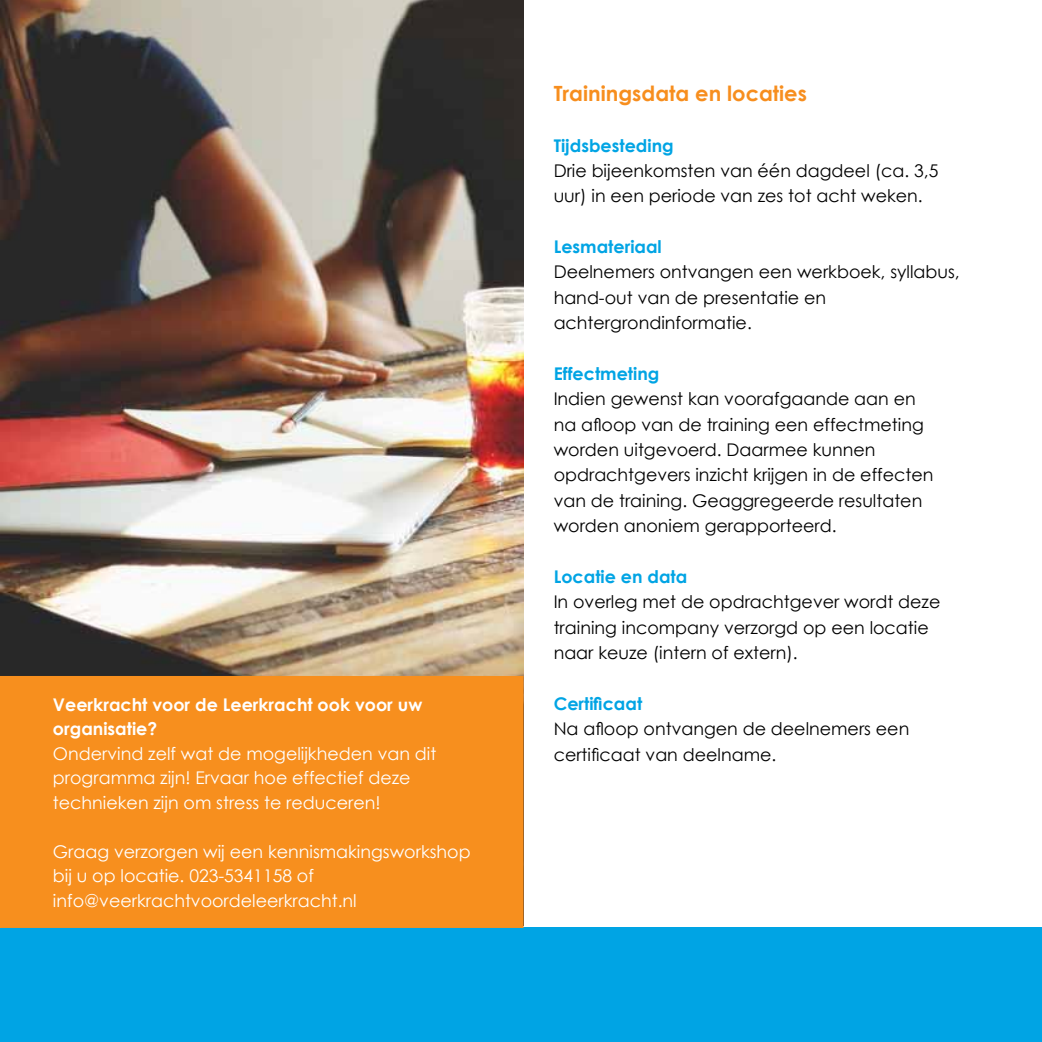
<style>
.page{position:relative;width:1042px;height:1042px;background:#fff}
.page>*{position:absolute;margin:0;border:0;box-sizing:border-box;transform-origin:0 0}
.t1{font:700 21px "Century Gothic";color:#f78e1e}
.t2{font:17.5px/25.4px "Century Gothic";color:#000}
.t3{font:17.5px/24.5px "Century Gothic";color:#fff}
.t4{font:700 17.5px "Century Gothic";color:#00a4e4}
.t5{font:700 17.5px/24.5px "Century Gothic";color:#fff}
</style>
<div class="page">
<div style="left:0;top:928px;width:1042px;height:114px;background:#00a4e4"></div>
<img style="left:0;top:0;width:523px;height:676px">
<div style="left:0;top:676px;width:523px;height:251px;background:#f78f1e"></div>
<div style="left:0;top:676px;width:523px;height:252px;border:1px solid #f78f1e"></div>
<p class="t5" style="left:53px;top:691px;width:371px">Veerkracht voor de Leerkracht ook voor uw organisatie?</p>
<p class="t3" style="left:53px;top:741px;width:385px">Ondervind zelf wat de mogelijkheden van dit programma zijn! Ervaar hoe effectief deze technieken zijn om stress te reduceren!</p>
<p class="t3" style="left:53px;top:839px;width:419px">Graag verzorgen wij een kennismakingsworkshop bij u op locatie. 023-5341158 of info@veerkrachtvoordeleerkracht.nl</p>
<p class="t1" style="left:554px;top:77px;width:255px">Trainingsdata en locaties</p>
<p class="t4" style="left:554px;top:132px;width:122px">Tijdsbesteding</p>
<p class="t2" style="left:554px;top:158px;width:386px">Drie bijeenkomsten van één dagdeel (ca. 3,5 uur) in een periode van zes tot acht weken.</p>
<p class="t4" style="left:554px;top:233px;width:110px">Lesmateriaal</p>
<p class="t2" style="left:554px;top:259px;width:407px">Deelnemers ontvangen een werkboek, syllabus, hand-out van de presentatie en achtergrondinformatie.</p>
<p class="t4" style="left:554px;top:360px;width:107px">Effectmeting</p>
<p class="t2" style="left:554px;top:386px;width:381px">Indien gewenst kan voorafgaande aan en na afloop van de training een effectmeting worden uitgevoerd. Daarmee kunnen opdrachtgevers inzicht krijgen in de effecten van de training. Geaggregeerde resultaten worden anoniem gerapporteerd.</p>
<p class="t4" style="left:554px;top:563px;width:135px">Locatie en data</p>
<p class="t2" style="left:554px;top:589px;width:388px">In overleg met de opdrachtgever wordt deze training incompany verzorgd op een locatie naar keuze (intern of extern).</p>
<p class="t4" style="left:554px;top:690px;width:90px">Certificaat</p>
<p class="t2" style="left:554px;top:716px;width:357px">Na afloop ontvangen de deelnemers een certificaat van deelname.</p>
</div>
